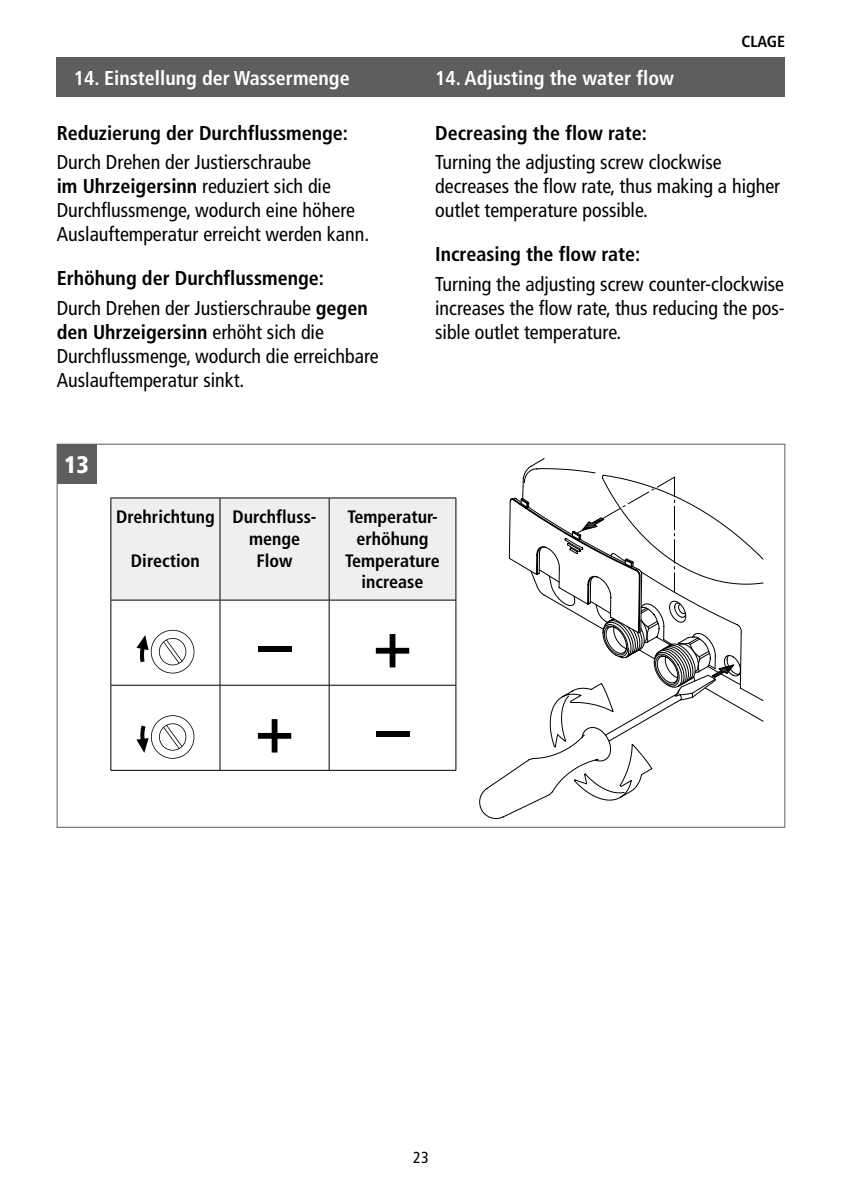
<style>
.page{position:relative;width:842px;height:1191px;background:#fff}
.page>*{position:absolute;margin:0;border:0;box-sizing:border-box;transform-origin:0 0}
.t1{font:700 condensed 66px/85px "Frutiger LT Std";color:#000}
.t2{font:900 condensed 24px "Frutiger LT Std";color:#fff}
.t3{font:condensed 20px/24px "Frutiger LT Std";color:#000}
.t4{font:700 condensed 20px/29.6px "Frutiger LT Std";color:#000}
.t5{font:700 condensed 20px "Frutiger LT Std";color:#fff}
.t6{font:700 condensed 18px/21.6px "Frutiger LT Std";color:#000;text-align:center}
.t7{font:700 condensed 16px "Frutiger LT Std";color:#000}
.t8{font:condensed 16px "Frutiger LT Std";color:#000}
.s1{font-weight:700}
.s2{font-weight:400}
</style>
<div class="page">
<svg style="left:785px;top:493px;width:1px;height:326px"></svg>
<svg style="left:479px;top:458px;width:285px;height:361px"></svg>
<div style="left:112px;top:498px;width:344px;height:102px;background:#eeefef"></div>
<svg style="left:112px;top:601px;width:344px;height:169px"></svg>
<hr style="left:111px;top:497px;width:109px;height:1px;background:#000">
<hr style="left:111px;top:498px;width:1px;height:102px;background:#000">
<hr style="left:220px;top:497px;width:109px;height:1px;background:#000">
<hr style="left:220px;top:498px;width:1px;height:102px;background:#000">
<hr style="left:329px;top:497px;width:127px;height:1px;background:#000">
<hr style="left:329px;top:498px;width:1px;height:102px;background:#000">
<hr style="left:456px;top:498px;width:1px;height:102px;background:#000">
<hr style="left:111px;top:600px;width:109px;height:1px;background:#000">
<hr style="left:111px;top:600px;width:1px;height:85px;background:#000">
<hr style="left:220px;top:600px;width:109px;height:1px;background:#000">
<hr style="left:220px;top:600px;width:1px;height:85px;background:#000">
<hr style="left:329px;top:600px;width:127px;height:1px;background:#000">
<hr style="left:329px;top:600px;width:1px;height:85px;background:#000">
<hr style="left:456px;top:600px;width:1px;height:85px;background:#000">
<hr style="left:111px;top:685px;width:109px;height:1px;background:#000">
<hr style="left:111px;top:685px;width:1px;height:85px;background:#000">
<hr style="left:220px;top:685px;width:109px;height:1px;background:#000">
<hr style="left:220px;top:685px;width:1px;height:85px;background:#000">
<hr style="left:329px;top:685px;width:127px;height:1px;background:#000">
<hr style="left:329px;top:685px;width:1px;height:85px;background:#000">
<hr style="left:456px;top:685px;width:1px;height:85px;background:#000">
<hr style="left:111px;top:770px;width:109px;height:1px;background:#000">
<hr style="left:220px;top:770px;width:109px;height:1px;background:#000">
<hr style="left:329px;top:770px;width:127px;height:1px;background:#000">
<svg style="left:136px;top:630px;width:58px;height:43px"></svg>
<svg style="left:136px;top:715px;width:58px;height:43px"></svg>
<div style="left:57px;top:444px;width:39px;height:39px;background:#5e5e5d"></div>
<div style="left:57px;top:57px;width:728px;height:39px;background:#5e5e5d"></div>
<p class="t5" style="left:74px;top:66px;width:277px">14. Einstellung der Wassermenge</p>
<p class="t5" style="left:435px;top:66px;width:240px">14. Adjusting the water flow</p>
<p class="t7" style="left:741px;top:32px;width:45px">CLAGE</p>
<p class="t4" style="left:57px;top:118px;width:293px">Reduzierung der Durch fluss menge:</p>
<p class="t3" style="left:57px;top:151px;width:314px">Durch Drehen der Justierschraube<br><span class="s1">im Uhrzeiger sinn</span> reduziert sich die Durchfluss menge, wodurch eine höhere Auslauftemperatur erreicht werden kann.</p>
<p class="t4" style="left:57px;top:264px;width:313px">Erhöhung der Durch fluss menge:<br><span class="s2">Durch Drehen der Justierschraube</span> gegen</p>
<p class="t3" style="left:57px;top:320px;width:324px"><span class="s1">den Uhrzeigersinn</span> erhöht sich die<br>Durchfluss menge, wodurch die erreichbare<br>Auslauftemperatur sinkt.</p>
<p class="t2" style="left:64px;top:450px;width:26px">13</p>
<p class="t4" style="left:435px;top:118px;width:213px">Decreasing the flow rate:</p>
<p class="t3" style="left:435px;top:151px;width:346px">Turning the adjusting screw clockwise decreases the flow rate, thus making a higher outlet temperature possible.</p>
<p class="t4" style="left:435px;top:240px;width:207px">Increasing the flow rate:</p>
<p class="t3" style="left:435px;top:272px;width:351px;text-align:justify">Turning the adjusting screw counter-clockwise increases the flow rate, thus reducing the pos&shy;sible outlet temperature.</p>
<p class="t6" style="left:116px;top:506px;width:100px">Dreh richtung</p>
<p class="t6" style="left:131px;top:549px;width:70px">Direction</p>
<p class="t6" style="left:232px;top:506px;width:86px">Durchfluss&shy;menge<br>Flow</p>
<p class="t6" style="left:345px;top:506px;width:96px">Temperatur&shy;erhöhung<br>Tem pe ra ture in crease</p>
<h1 class="t1" style="left:255px;top:602px;width:159px">– + + –</h1>
<p class="t8" style="left:413px;top:1148px;width:17px">23</p>
</div>
